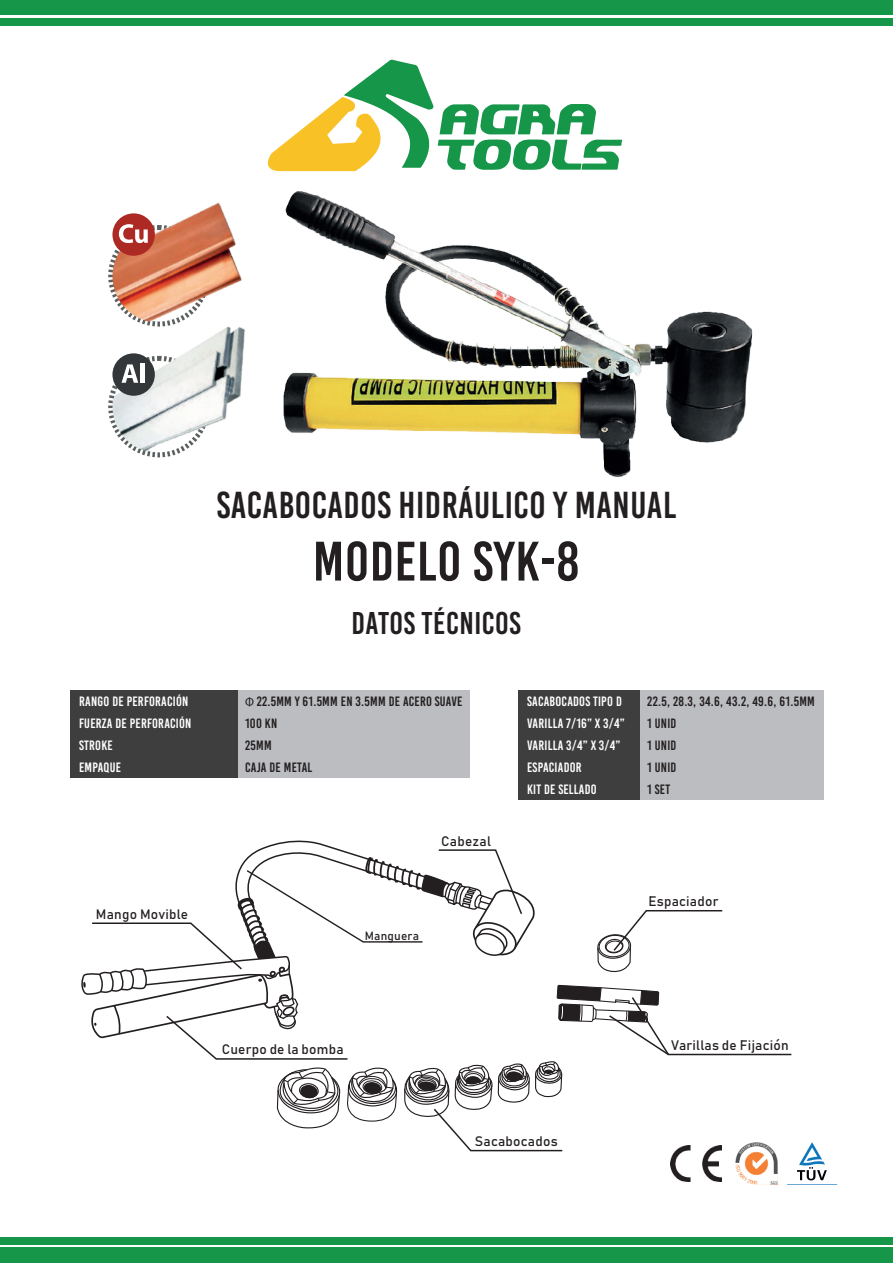
<style>
.page{position:relative;width:893px;height:1263px;background:#fff}
.page>*{position:absolute;margin:0;border:0;box-sizing:border-box;transform-origin:0 0}
.t1{font:55.5px "Bebas Kai";letter-spacing:.015em;color:#231f20}
.t2{font:37.5px "Bebas Kai";letter-spacing:.015em;color:#231f20}
.t3{font:31.5px "Bebas Kai";letter-spacing:.02em;color:#231f20}
.t4{font:13.65px "Bahnschrift";letter-spacing:.02em;color:#231f20}
.t5{font:13.5px "Bebas Kai";letter-spacing:.02em;color:#fff}
.t6{font:13.5px/22px "Bebas Kai";letter-spacing:.02em;color:#231f20}
.t7{font:11.85px "Bahnschrift";letter-spacing:.02em;color:#231f20}
.s1{font-family:"Myriad Pro";font-size:12.45px}
</style>
<div class="page">
<svg style="left:267px;top:60px;width:355px;height:111px"></svg>
<div style="left:0;top:0;width:893px;height:15px;background:#159648"></div>
<div style="left:0;top:18px;width:893px;height:7px;background:#159648"></div>
<div style="left:0;top:1248px;width:893px;height:15px;background:#159648"></div>
<div style="left:0;top:1237px;width:893px;height:8px;background:#159648"></div>
<div style="left:238px;top:690px;width:232px;height:22px;background:#bcbdc0"></div>
<div style="left:238px;top:756px;width:232px;height:22px;background:#bcbdc0"></div>
<div style="left:70px;top:690px;width:168px;height:22px;background:#3e3e3f"></div>
<div style="left:70px;top:756px;width:168px;height:22px;background:#3e3e3f"></div>
<div style="left:238px;top:712px;width:232px;height:22px;background:#bcbdc0"></div>
<div style="left:70px;top:712px;width:168px;height:22px;background:#3e3e3f"></div>
<div style="left:238px;top:734px;width:232px;height:22px;background:#bcbdc0"></div>
<div style="left:70px;top:734px;width:168px;height:22px;background:#3e3e3f"></div>
<div style="left:640px;top:690px;width:184px;height:22px;background:#bcbdc0"></div>
<div style="left:640px;top:756px;width:184px;height:22px;background:#bcbdc0"></div>
<div style="left:518px;top:690px;width:122px;height:22px;background:#3e3e3f"></div>
<div style="left:518px;top:756px;width:122px;height:22px;background:#3e3e3f"></div>
<div style="left:640px;top:712px;width:184px;height:22px;background:#bcbdc0"></div>
<div style="left:518px;top:712px;width:122px;height:22px;background:#3e3e3f"></div>
<div style="left:640px;top:734px;width:184px;height:22px;background:#bcbdc0"></div>
<div style="left:518px;top:734px;width:122px;height:22px;background:#3e3e3f"></div>
<div style="left:640px;top:778px;width:184px;height:22px;background:#bcbdc0"></div>
<div style="left:518px;top:778px;width:122px;height:22px;background:#3e3e3f"></div>
<img style="left:283px;top:191px;width:470px;height:286px">
<svg style="left:81px;top:840px;width:756px;height:346px"></svg>
<img style="left:108px;top:202px;width:134px;height:116px">
<img style="left:112px;top:318px;width:133px;height:140px">
<div style="left:112px;top:213px;width:43px;height:43px;background:#ad2923;border-radius:50%"></div>
<svg style="left:119px;top:224px;width:29px;height:19px"></svg>
<div style="left:112px;top:353px;width:43px;height:43px;background:#333739;border-radius:50%"></div>
<svg style="left:122px;top:364px;width:16px;height:19px"></svg>
<div style="left:140px;top:363px;width:5px;height:20px;background:#fff"></div>
<p class="t5" style="left:79px;top:694px;width:111px">RANGO DE PERFORACIÓN</p>
<h2 class="t2" style="left:217px;top:484px;width:461px">SACABOCADOS HIDRÁULICO Y MANUAL</h2>
<h1 class="t1" style="left:313px;top:532px;width:268px">MODELO SYK-8</h1>
<h3 class="t3" style="left:352px;top:607px;width:171px">DATOS TÉCNICOS</h3>
<p class="t6" style="left:245px;top:690px;width:219px"><span class="s1">Φ</span> 22.5MM Y 61.5MM EN 3.5MM DE ACERO SUAVE</p>
<p class="t5" style="left:527px;top:694px;width:96px">SACABOCADOS TIPO D</p>
<p class="t6" style="left:647px;top:690px;width:169px">22.5, 28.3, 34.6, 43.2, 49.6, 61.5MM</p>
<p class="t5" style="left:79px;top:716px;width:114px">FUERZA DE PERFORACIÓN</p>
<p class="t6" style="left:245px;top:712px;width:34px">100 KN</p>
<p class="t5" style="left:79px;top:738px;width:35px">STROKE</p>
<p class="t6" style="left:245px;top:734px;width:69px">25MM<br>CAJA DE METAL</p>
<p class="t5" style="left:79px;top:760px;width:43px">EMPAQUE</p>
<p class="t4" style="left:96px;top:906px;width:94px">Mango Movible</p>
<p class="t4" style="left:441px;top:833px;width:51px">Cabezal</p>
<p class="t7" style="left:365px;top:928px;width:56px">Manguera</p>
<p class="t5" style="left:527px;top:716px;width:99px">VARILLA 7/16” X 3/4”</p>
<p class="t6" style="left:647px;top:712px;width:31px">1 UNID</p>
<p class="t5" style="left:527px;top:738px;width:95px">VARILLA 3/4” X 3/4”</p>
<p class="t6" style="left:647px;top:734px;width:31px">1 UNID<br>1 UNID</p>
<p class="t5" style="left:527px;top:782px;width:71px">KIT DE SELLADO</p>
<p class="t6" style="left:647px;top:778px;width:24px">1 SET</p>
<p class="t5" style="left:527px;top:760px;width:56px">ESPACIADOR</p>
<p class="t4" style="left:648px;top:892px;width:72px">Espaciador</p>
<p class="t4" style="left:222px;top:1041px;width:124px">Cuerpo de la bomba</p>
<p class="t4" style="left:475px;top:1133px;width:84px">Sacabocados</p>
<p class="t4" style="left:671px;top:1037px;width:119px">Varillas de Fijación</p>
</div>
